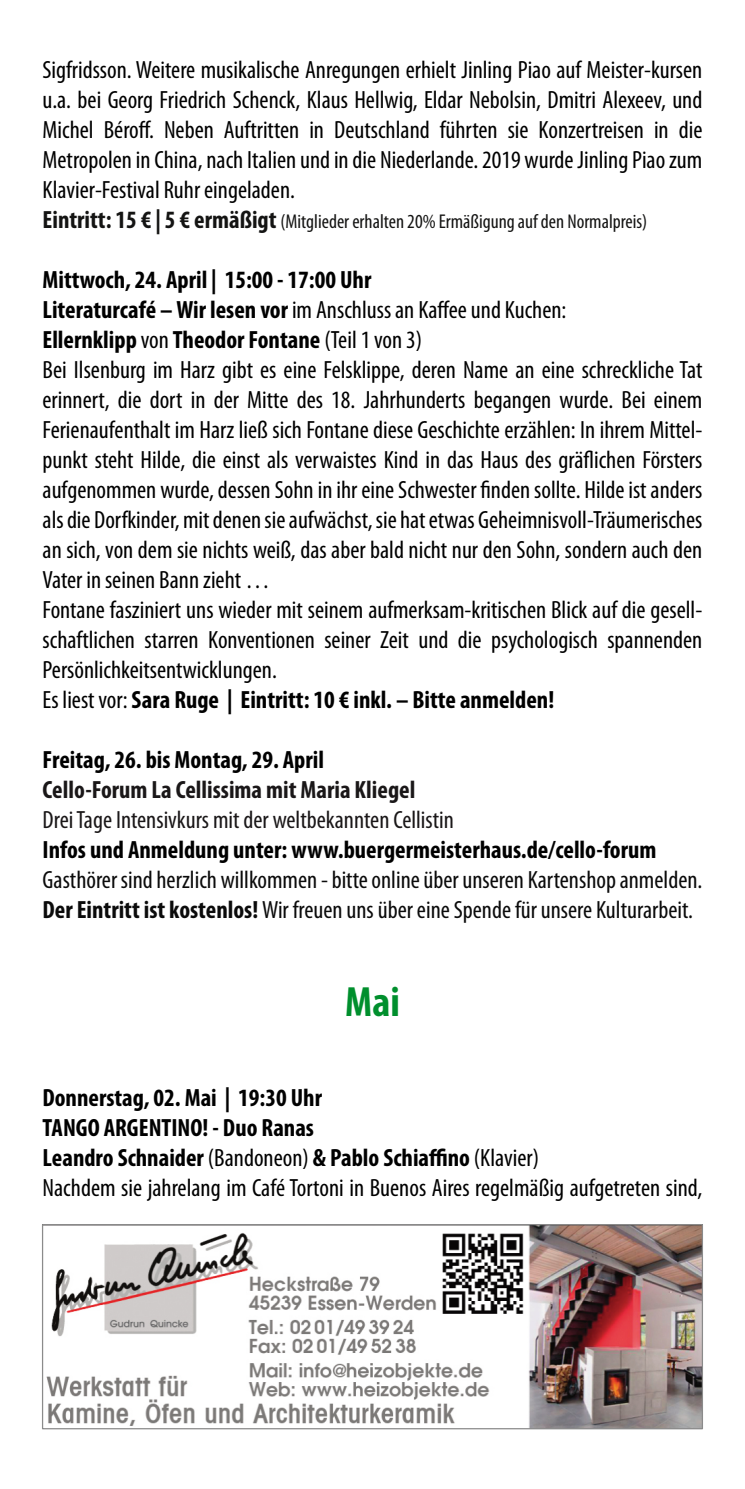
<style>
.page{position:relative;width:745px;height:1489px;background:#fff}
.page>*{position:absolute;margin:0;border:0;box-sizing:border-box;transform-origin:0 0}
.t1{font:700 condensed 42.5px "Myriad Pro";color:#008f2d}
.t2{font:condensed 25px/30px "Myriad Pro";color:#000}
.t3{font:condensed 25px/30px "Myriad Pro";color:#0b0b0b}
.t4{font:700 condensed 25px "Myriad Pro";color:#000}
.t5{font:condensed 25px "Myriad Pro";color:#1a1718}
.t6{font:700 condensed 25px "Myriad Pro";color:#1a1718}
.t7{font:condensed 20px "Myriad Pro";color:#141413}
.s1{font-weight:700;font-size:25px}
.s2{font-weight:700}
</style>
<div class="page">
<img style="left:44px;top:1225px;width:656px;height:202px">
<div style="left:42px;top:1223px;width:660px;height:206px;border:1px solid #8b8b8b"></div>
<p class="t2" style="left:43px;top:57px;width:661px;text-align:justify">Sigfridsson. Weitere musikalische Anregungen erhielt Jinling Piao auf Meister-kursen u.a. bei Georg Friedrich Schenck, Klaus Hellwig, Eldar Nebolsin, Dmitri Alexeev, und Michel Béroff. Neben Auftritten in Deutschland führten sie Konzertreisen in die Metropolen in China, nach Italien und in die Niederlande. 2019 wurde Jinling Piao zum Klavier-Festival Ruhr eingeladen.</p>
<p class="t7" style="left:43px;top:213px;width:606px"><span class="s1">Eintritt: 15 € | 5 € ermäßigt</span> (Mitglieder erhalten 20% Ermäßigung auf den Normalpreis)</p>
<p class="t2" style="left:43px;top:267px;width:661px"><span class="s2">Mittwoch, 24. April | 15:00 - 17:00 Uhr<br>Literaturcafé – Wir lesen vor</span> im Anschluss an Kaffee und Kuchen:<br><span class="s2">Ellernklipp</span> von <span class="s2">Theodor Fontane</span> (Teil 1 von 3)<br>Bei Ilsenburg im Harz gibt es eine Felsklippe, deren Name an eine schreckliche Tat erinnert, die dort in der Mitte des 18. Jahrhunderts begangen wurde. Bei einem Ferienaufenthalt im Harz ließ sich Fontane diese Geschichte erzählen: In ihrem Mittel&shy;punkt steht Hilde, die einst als verwaistes Kind in das Haus des gräflichen Försters aufgenommen wurde, dessen Sohn in ihr eine Schwester finden sollte. Hilde ist anders als die Dorfkinder, mit denensie aufwächst,sie hat etwas Geheimnisvoll-Träumerisches an sich, von dem sie nichts weiß, das aber bald nicht nur den Sohn, sondern auch den Vater in seinen Bann zieht …<br>Fontane fasziniert uns wieder mit seinem aufmerksam-kritischen Blick auf die gesell&shy;schaftlichen starren Konventionen seiner Zeit und die psychologisch spannenden Persönlichkeitsentwicklungen.<br>Es liest vor: <span class="s2">Sara Ruge | Eintritt: 10 € inkl. – Bitte anmelden!</span></p>
<p class="t4" style="left:43px;top:749px;width:283px">Freitag, 26. bis Montag, 29. April</p>
<p class="t6" style="left:43px;top:779px;width:374px">Cello-Forum La Cellissima mit Maria Kliegel</p>
<p class="t5" style="left:43px;top:809px;width:412px">Drei Tage Intensivkurs mit der weltbekannten Cellistin</p>
<p class="t4" style="left:43px;top:839px;width:615px">Infos und Anmeldung unter: www.buergermeisterhaus.de/cello-forum</p>
<p class="t3" style="left:43px;top:867px;width:661px">Gasthörer sind herzlich willkommen - bitte online über unseren Kartenshop anmelden.<br><span class="s2">Der Eintritt ist kostenlos!</span> Wir freuen uns über eine Spende für unsere Kulturarbeit.</p>
<h1 class="t1" style="left:345px;top:983px;width:56px">Mai</h1>
<p class="t2" style="left:43px;top:1084px;width:661px"><span class="s2">Donnerstag, 02. Mai | 19:30 Uhr<br>TANGO ARGENTINO! - Duo Ranas<br>Leandro Schnaider</span> (Bandoneon) <span class="s2">&amp; Pablo Schiaffino</span> (Klavier)<br>Nachdem sie jahrelang im Café Tortoni in Buenos Aires regelmäßig aufgetreten sind,</p>
</div>
